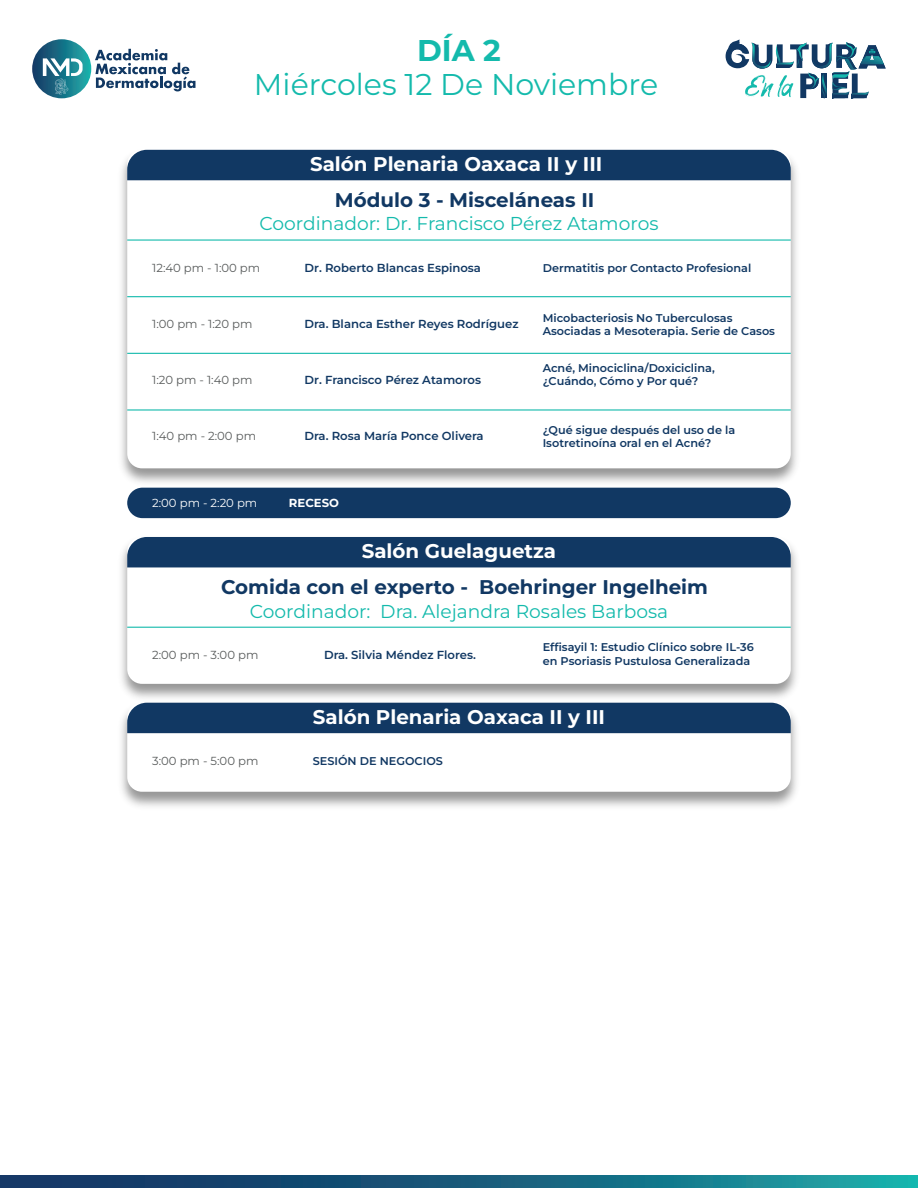
<style>
.page{position:relative;width:918px;height:1188px;background:#fff}
.page>*{position:absolute;margin:0;border:0;box-sizing:border-box;transform-origin:0 0}
.t1{font:30px "Montserrat";color:#14baac}
.t2{font:700 30px "Montserrat";color:#14baac}
.t3{font:700 19.8px "Montserrat";color:#fff}
.t4{font:700 19.8px "Montserrat";color:#113863}
.t5{font:18.6px "Montserrat";color:#14baac}
.t6{font:600 11.7px "Montserrat";color:#113863}
.t7{font:11.7px "Montserrat";color:#585b5b}
.t8{font:11.7px "Montserrat";color:#fff}
.t9{font:700 11.7px "Montserrat";color:#fff}
.t10{font:600 11.25px/13.5px "Montserrat";color:#113863}
</style>
<div class="page">
<svg style="left:0;top:1175px;width:918px;height:13px;background:#16627f"></svg>
<svg style="left:32px;top:39px;width:59px;height:59px"></svg>
<svg style="left:43px;top:58px;width:40px;height:37px"></svg>
<svg style="left:95px;top:49px;width:100px;height:42px"></svg>
<svg style="left:726px;top:39px;width:160px;height:59px"></svg>
<img style="left:121px;top:149px;width:676px;height:341px">
<div style="left:127px;top:150px;width:664px;height:318px;background:#fff;border-radius:15px"></div>
<div style="left:127px;top:150px;width:664px;height:30px;background:#113863"></div>
<hr style="left:127px;top:239px;width:664px;height:2px;background:#14baac">
<hr style="left:127px;top:296px;width:664px;height:1px;background:#14baac">
<hr style="left:127px;top:353px;width:664px;height:1px;background:#14baac">
<hr style="left:127px;top:409px;width:664px;height:2px;background:#14baac">
<div style="left:127px;top:488px;width:664px;height:30px;background:#113863;border-radius:15px"></div>
<img style="left:121px;top:547px;width:676px;height:151px">
<div style="left:127px;top:537px;width:664px;height:147px;background:#fff;border-radius:15px"></div>
<div style="left:127px;top:537px;width:664px;height:30px;background:#113863"></div>
<hr style="left:127px;top:627px;width:664px;height:1px;background:#14baac">
<img style="left:121px;top:702px;width:676px;height:105px">
<div style="left:127px;top:703px;width:664px;height:89px;background:#fff;border-radius:15px"></div>
<div style="left:127px;top:703px;width:664px;height:30px;background:#113863"></div>
<h1 class="t2" style="left:417px;top:30px;width:85px">DÍA 2</h1>
<h1 class="t1" style="left:254px;top:64px;width:406px">Miércoles 12 De Noviembre</h1>
<h2 class="t3" style="left:310px;top:151px;width:294px">Salón Plenaria Oaxaca II y III</h2>
<h2 class="t4" style="left:335px;top:187px;width:261px">Módulo 3 - Misceláneas II</h2>
<h3 class="t5" style="left:259px;top:211px;width:401px">Coordinador: Dr. Francisco Pérez Atamoros</h3>
<p class="t7" style="left:152px;top:260px;width:110px">12:40 pm - 1:00 pm</p>
<p class="t6" style="left:305px;top:260px;width:178px">Dr. Roberto Blancas Espinosa</p>
<p class="t7" style="left:152px;top:316px;width:102px">1:00 pm - 1:20 pm</p>
<p class="t6" style="left:305px;top:316px;width:216px">Dra. Blanca Esther Reyes Rodríguez</p>
<p class="t7" style="left:152px;top:372px;width:102px">1:20 pm - 1:40 pm</p>
<p class="t6" style="left:305px;top:372px;width:178px">Dr. Francisco Pérez Atamoros</p>
<p class="t7" style="left:152px;top:428px;width:105px">1:40 pm - 2:00 pm</p>
<p class="t6" style="left:305px;top:428px;width:181px">Dra. Rosa María Ponce Olivera</p>
<p class="t8" style="left:152px;top:495px;width:107px">2:00 pm - 2:20 pm</p>
<p class="t9" style="left:289px;top:495px;width:52px">RECESO</p>
<p class="t10" style="left:543px;top:261px;width:210px">Dermatitis por Contacto Profesional</p>
<p class="t10" style="left:543px;top:311px;width:234px">Micobacteriosis No Tuberculosas<br>Asociadas a Mesoterapia. Serie de Casos</p>
<p class="t10" style="left:543px;top:361px;width:174px">Acné, Minociclina/Doxiciclina, ¿Cuándo, Cómo y Por qué?</p>
<p class="t10" style="left:543px;top:423px;width:194px">¿Qué sigue después del uso de la<br>Isotretinoína oral en el Acné?</p>
<h2 class="t3" style="left:362px;top:538px;width:196px">Salón Guelaguetza</h2>
<h2 class="t4" style="left:221px;top:574px;width:488px">Comida con el experto - Boehringer Ingelheim</h2>
<h3 class="t5" style="left:250px;top:599px;width:420px">Coordinador: Dra. Alejandra Rosales Barbosa</h3>
<p class="t7" style="left:152px;top:647px;width:108px">2:00 pm - 3:00 pm</p>
<p class="t6" style="left:324px;top:647px;width:153px">Dra. Silvia Méndez Flores.</p>
<p class="t10" style="left:543px;top:640px;width:213px">Effisayil 1: Estudio Clínico sobre IL-36 en Psoriasis Pustulosa Generalizada</p>
<h2 class="t3" style="left:313px;top:704px;width:294px">Salón Plenaria Oaxaca II y III</h2>
<p class="t7" style="left:152px;top:753px;width:108px">3:00 pm - 5:00 pm</p>
<p class="t10" style="left:313px;top:754px;width:132px">SESIÓN DE NEGOCIOS</p>
</div>
